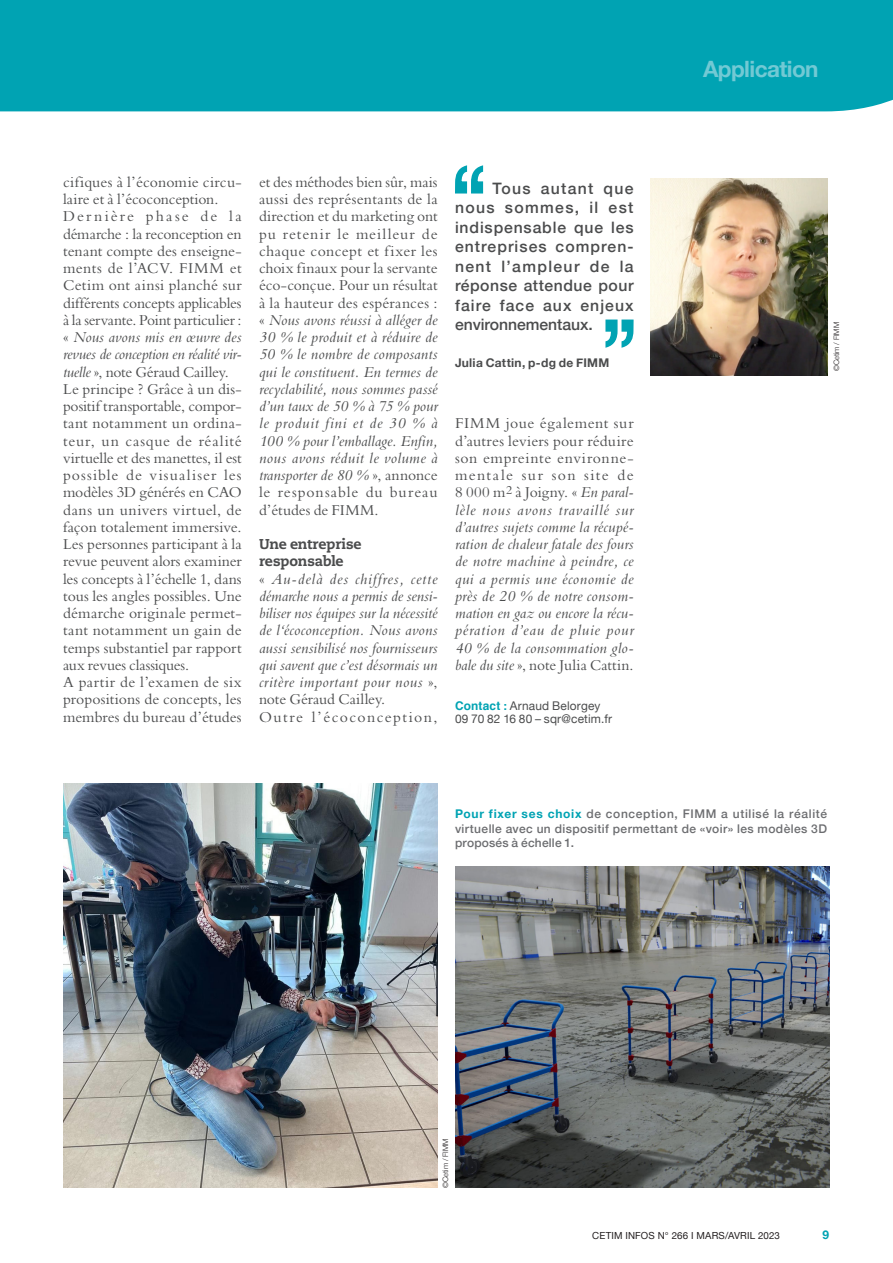
<style>
.page{position:relative;width:893px;height:1263px;background:#fff}
.page>*{position:absolute;margin:0;border:0;box-sizing:border-box;transform-origin:0 0}
.t1{font:700 22.5px "Helvetica Neue";letter-spacing:-.025em;color:#72c9d4}
.t2{font:15.75px/17.2px "Bembo";letter-spacing:.005em;color:#4b4c4d}
.t3{font:italic 15.75px/17.2px "Bembo";letter-spacing:.015em;color:#4b4c4d}
.t4{font:500 15.75px/19.5px "Helvetica Neue";letter-spacing:.035em;color:#4b4c4d;text-align:justify}
.t5{font:800 14.25px/17.2px "Caecilia";letter-spacing:-.01em;color:#4b4c4d}
.t6{font:500 12px/14.2px "Helvetica Neue";letter-spacing:.035em;color:#6c6d70;text-align:justify}
.t7{font:12px/13.5px "Helvetica Neue";letter-spacing:.015em;color:#4b4c4d}
.t8{font:700 12px "Helvetica Neue";letter-spacing:.02em;color:#4b4c4d}
.t9{font:700 12px "Helvetica Neue";color:#00a3b3}
.t10{font:9.75px "Helvetica Neue";letter-spacing:.015em;color:#231f20}
.t11{font:300 7.5px "Helvetica Neue";letter-spacing:-.005em;color:#231f20}
.s1{font-style:italic}
.s2{font-style:normal}
.s3{font-family:"Helvetica";font-weight:700;color:#00a3b3}
.s4{font-weight:700;color:#00a3b3}
</style>
<div class="page">
<div style="left:0;top:0;width:893px;height:111px;background:#00a3b3"></div>
<svg style="left:455px;top:165px;width:29px;height:29px"></svg>
<svg style="left:605px;top:319px;width:29px;height:29px"></svg>
<img style="left:651px;top:179px;width:176px;height:197px">
<img style="left:63px;top:783px;width:375px;height:405px">
<img style="left:455px;top:866px;width:374px;height:322px">
<h1 class="t1" style="left:703px;top:52px;width:117px">Application</h1>
<p class="t2" style="left:63px;top:173px;width:180px">cifiques à l’économie circu&shy;laire et à l’écoconception.<br>Dernière phase de la démarche : la reconception en tenant compte des enseigne&shy;ments de l’ACV. FIMM et<br>Cetim ont ainsi planché sur différents concepts applicables à la servante. Point particulier : « <span class="s1">Nous avons mis en œuvre des revues de conception en réalité vir&shy;tuelle</span> », note Géraud Cailley.<br>Le principe ? Grâce à un dis&shy;positif transportable, compor&shy;tant notamment un ordina&shy;teur, un casque de réalité virtuelle et des manettes, il est possible de visualiser les modèles 3D générés en CAO dans un univers virtuel, de façon totalement immersive.<br>Les personnes participant à la revue peuvent alors examiner les concepts à l’échelle 1, dans tous les angles possibles. Une démarche originale permet&shy;tant notamment un gain de temps substantiel par rapport aux revues classiques.<br>A partir de l’examen de six propositions de concepts, les membres du bureau d’études</p>
<p class="t2" style="left:259px;top:173px;width:180px;text-align:justify">et des méthodes bien sûr, mais aussi des représentants de la direction et du marketing ont pu retenir le meilleur de chaque concept et fixer les choix finaux pour la servante éco-conçue. Pour un résultat à la hauteur des espérances : « <span class="s1">Nous avons réussi à alléger de 30 % le produit et à réduire de 50 % le nombre de composants qui le constituent. En termes de recyclabilité, nous sommes passé d’un taux de 50 % à 75 % pour le produit fini et de 30 % à 100 % pour l’emballage. Enfin, nous avons réduit le volume à transporter de 80 %</span> », annonce le responsable du bureau d’études de FIMM.</p>
<p class="t5" style="left:259px;top:536px;width:104px">Une entreprise responsable</p>
<p class="t3" style="left:259px;top:570px;width:180px"><span class="s2">«</span> Au-delà des chiffres, cette démarche nous a permis de sensi&shy;biliser nos équipes sur la nécessité de l‘écoconception. Nous avons aussi sensibilisé nos fournisseurs qui savent que c’est désormais un critère important pour nous <span class="s2">», note Géraud Cailley.<br>Outre l’écoconception,</span></p>
<p class="t4" style="left:455px;top:177px;width:180px;text-indent:38px">Tous autant que nous sommes, il est indispensable que les entreprises compren&shy;nent l’ampleur de la réponse attendue pour faire face aux enjeux environnementaux.</p>
<p class="t8" style="left:455px;top:353px;width:156px">Julia Cattin, p-dg de FIMM</p>
<p class="t3" style="left:455px;top:415px;width:180px;text-align:justify"><span class="s2">FIMM joue également sur d’autres leviers pour réduire son empreinte environne&shy;mentale sur son site de 8 000 m</span><sup>2</sup> <span class="s2">à Joigny. «</span> En paral&shy;lèle nous avons travaillé sur d’autres sujets comme la récupé&shy;ration de chaleur fatale des fours de notre machine à peindre, ce qui a permis une économie de près de 20 % de notre consom&shy;mation en gaz ou encore la récu&shy;pération d’eau de pluie pour 40 % de la consommation glo&shy;bale du site <span class="s2">», note Julia Cattin.</span></p>
<p class="t7" style="left:455px;top:699px;width:159px"><span class="s3">Contact :</span> Arnaud Belorgey<br>09 70 82 16 80 – sqr@cetim.fr</p>
<p class="t11" style="left:830px;top:371px;width:51px;rotate:-90deg">©Cetim / FIMM</p>
<p class="t6" style="left:455px;top:806px;width:374px"><span class="s4">Pour fixer ses choix</span> de conception, FIMM a utilisé la réalité virtuelle avec un dispositif permettant de «voir» les modèles 3D proposés à échelle 1.</p>
<p class="t11" style="left:439px;top:1188px;width:51px;rotate:-90deg">©Cetim / FIMM</p>
<p class="t10" style="left:592px;top:1229px;width:189px">CETIM INFOS N° 266 I MARS/AVRIL 2023</p>
<p class="t9" style="left:822px;top:1225px;width:8px">9</p>
</div>
